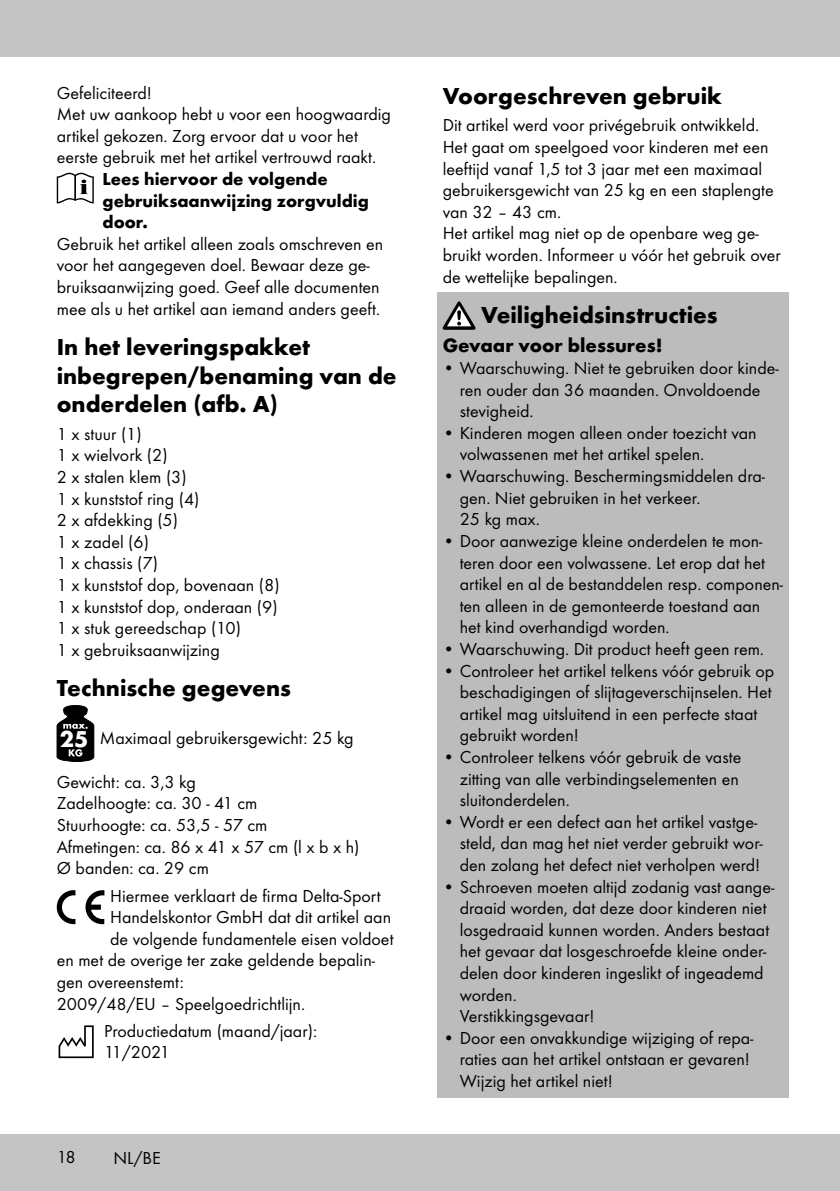
<style>
.page{position:relative;width:840px;height:1191px;background:#fff}
.page>*{position:absolute;margin:0;border:0;box-sizing:border-box;transform-origin:0 0}
.t1{font:700 24px/28.8px "Futura TOT";color:#000}
.t2{font:700 20px "Futura TOT";color:#000}
.t3{font:18px/21.6px "Futura TOT Boo";color:#000}
.t4{font:700 18px/21.6px "Futura TOT";color:#000}
.s1{font-family:"Futura TOT";font-weight:700;font-size:23.8px;color:#fff}
</style>
<div class="page">
<div style="left:0;top:1134px;width:839px;height:57px;background:#c5c4c4"></div>
<div style="left:0;top:0;width:839px;height:57px;background:#c5c4c4"></div>
<svg style="left:57px;top:173px;width:37px;height:30px"></svg>
<svg style="left:57px;top:705px;width:37px;height:57px;background:#333"></svg>
<svg style="left:85px;top:890px;width:19px;height:34px"></svg>
<svg style="left:57px;top:890px;width:18px;height:34px"></svg>
<svg style="left:59px;top:1025px;width:35px;height:33px"></svg>
<div style="left:437px;top:292px;width:351px;height:47px;background:#bcbcbc"></div>
<div style="left:437px;top:325px;width:351px;height:43px;background:#bcbcbc"></div>
<div style="left:437px;top:355px;width:351px;height:72px;background:#bcbcbc"></div>
<div style="left:437px;top:414px;width:351px;height:62px;background:#bcbcbc"></div>
<div style="left:437px;top:457px;width:351px;height:84px;background:#bcbcbc"></div>
<div style="left:437px;top:522px;width:351px;height:127px;background:#bcbcbc"></div>
<div style="left:437px;top:630px;width:351px;height:41px;background:#bcbcbc"></div>
<div style="left:437px;top:651px;width:351px;height:106px;background:#bcbcbc"></div>
<div style="left:437px;top:738px;width:351px;height:84px;background:#bcbcbc"></div>
<div style="left:437px;top:803px;width:351px;height:84px;background:#bcbcbc"></div>
<div style="left:437px;top:867px;width:351px;height:165px;background:#bcbcbc"></div>
<div style="left:437px;top:1019px;width:351px;height:78px;background:#bcbcbc"></div>
<svg style="left:442px;top:301px;width:33px;height:29px"></svg>
<p class="t3" style="left:57px;top:82px;width:335px">Gefeliciteerd!<br>Met uw aankoop hebt u voor een hoogwaardig artikel gekozen. Zorg ervoor dat u voor het eerste gebruik met het artikel vertrouwd raakt.</p>
<p class="t4" style="left:102px;top:168px;width:268px">Lees hiervoor de volgende gebruiksaanwijzing zorgvuldig door.</p>
<p class="t3" style="left:57px;top:233px;width:328px">Gebruik het artikel alleen zoals omschreven en voor het aangegeven doel. Bewaar deze ge&shy;bruiksaanwijzing goed. Geef alle documenten mee als u het artikel aan iemand anders geeft.</p>
<h1 class="t1" style="left:57px;top:332px;width:341px">In het leveringspakket inbegrepen/benaming van de onderdelen (afb. A)</h1>
<p class="t3" style="left:57px;top:423px;width:224px">1 x stuur (1)<br>1 x wielvork (2)<br>2 x stalen klem (3)<br>1 x kunststof ring (4)<br>2 x afdekking (5)<br>1 x zadel (6)<br>1 x chassis (7)<br>1 x kunststof dop, bovenaan (8)<br>1 x kunststof dop, onderaan (9)<br>1 x stuk gereedschap (10)<br>1 x gebruiksaanwijzing</p>
<h1 class="t1" style="left:57px;top:673px;width:235px">Technische gegevens</h1>
<p class="t3" style="left:60px;top:726px;width:295px"><span class="s1">25</span> Maximaal gebruikersgewicht: 25 kg</p>
<p class="t3" style="left:57px;top:771px;width:304px">Gewicht: ca. 3,3 kg<br>Zadelhoogte: ca. 30 - 41 cm<br>Stuurhoogte: ca. 53,5 - 57 cm<br>Afmetingen: ca. 86 x 41 x 57 cm (l x b x h)<br>Ø banden: ca. 29 cm</p>
<p class="t3" style="left:110px;top:884px;width:272px">Hiermee verklaart de firma Delta-Sport</p>
<p class="t3" style="left:110px;top:906px;width:282px">Handelskontor GmbH dat dit artikel aan</p>
<p class="t3" style="left:110px;top:927px;width:285px">de volgende fundamentele eisen voldoet</p>
<p class="t3" style="left:57px;top:949px;width:319px">en met de overige ter zake geldende bepalin-</p>
<p class="t3" style="left:57px;top:971px;width:128px">gen overeenstemt:</p>
<p class="t3" style="left:57px;top:992px;width:250px">2009/48/EU – Speelgoedrichtlijn.</p>
<p class="t3" style="left:104px;top:1020px;width:214px">Productiedatum (maand/jaar):<br>11/2021</p>
<p class="t3" style="left:57px;top:1146px;width:21px">18</p>
<p class="t3" style="left:113px;top:1147px;width:49px">NL/BE</p>
<h1 class="t1" style="left:442px;top:81px;width:280px">Voorgeschreven gebruik</h1>
<p class="t3" style="left:442px;top:114px;width:339px">Dit artikel werd voor privégebruik ontwikkeld.<br>Het gaat om speelgoed voor kinderen met een leeftijd vanaf 1,5 tot 3 jaar met een maximaal gebruikersgewicht van 25 kg en een staplengte van 32 – 43 cm.<br>Het artikel mag niet op de openbare weg ge&shy;bruikt worden. Informeer u vóór het gebruik over de wettelijke bepalingen.</p>
<h1 class="t1" style="left:481px;top:300px;width:238px">Veiligheidsinstructies</h1>
<p class="t2" style="left:442px;top:333px;width:221px">Gevaar voor blessures!</p>
<p class="t3" style="left:459px;top:357px;width:320px;text-indent:-17px">• Waarschuwing. Niet te gebruiken door kinde&shy;ren ouder dan 36 maanden. Onvoldoende stevigheid.</p>
<p class="t3" style="left:459px;top:422px;width:298px;text-indent:-17px">• Kinderen mogen alleen onder toezicht van volwassenen met het artikel spelen.</p>
<p class="t3" style="left:459px;top:465px;width:307px;text-indent:-17px">• Waarschuwing. Beschermingsmiddelen dra&shy;gen. Niet gebruiken in het verkeer.<br>25 kg max.</p>
<p class="t3" style="left:459px;top:530px;width:325px;text-indent:-17px">• Door aanwezige kleine onderdelen te mon&shy;teren door een volwassene. Let erop dat het artikel en al de bestanddelen resp. componen&shy;ten alleen in de gemonteerde toestand aan het kind overhandigd worden.</p>
<p class="t3" style="left:442px;top:638px;width:323px">• Waarschuwing. Dit product heeft geen rem.</p>
<p class="t3" style="left:459px;top:659px;width:316px;text-indent:-17px">• Controleer het artikel telkens vóór gebruik op beschadigingen of slijtageverschijnselen. Het artikel mag uitsluitend in een perfecte staat gebruikt worden!</p>
<p class="t3" style="left:459px;top:746px;width:283px;text-indent:-17px">• Controleer telkens vóór gebruik de vaste zitting van alle verbindingselementen en sluitonderdelen.</p>
<p class="t3" style="left:459px;top:811px;width:304px;text-indent:-17px">• Wordt er een defect aan het artikel vastge&shy;steld, dan mag het niet verder gebruikt wor&shy;den zolang het defect niet verholpen werd!</p>
<p class="t3" style="left:459px;top:875px;width:316px;text-indent:-17px">• Schroeven moeten altijd zodanig vast aange&shy;draaid worden, dat deze door kinderen niet losgedraaid kunnen worden. Anders bestaat het gevaar dat losgeschroefde kleine onder&shy;delen door kinderen ingeslikt of ingeademd worden.<br>Verstikkingsgevaar!</p>
<p class="t3" style="left:459px;top:1027px;width:295px;text-indent:-17px">• Door een onvakkundige wijziging of repa&shy;raties aan het artikel ontstaan er gevaren!<br>Wijzig het artikel niet!</p>
</div>
